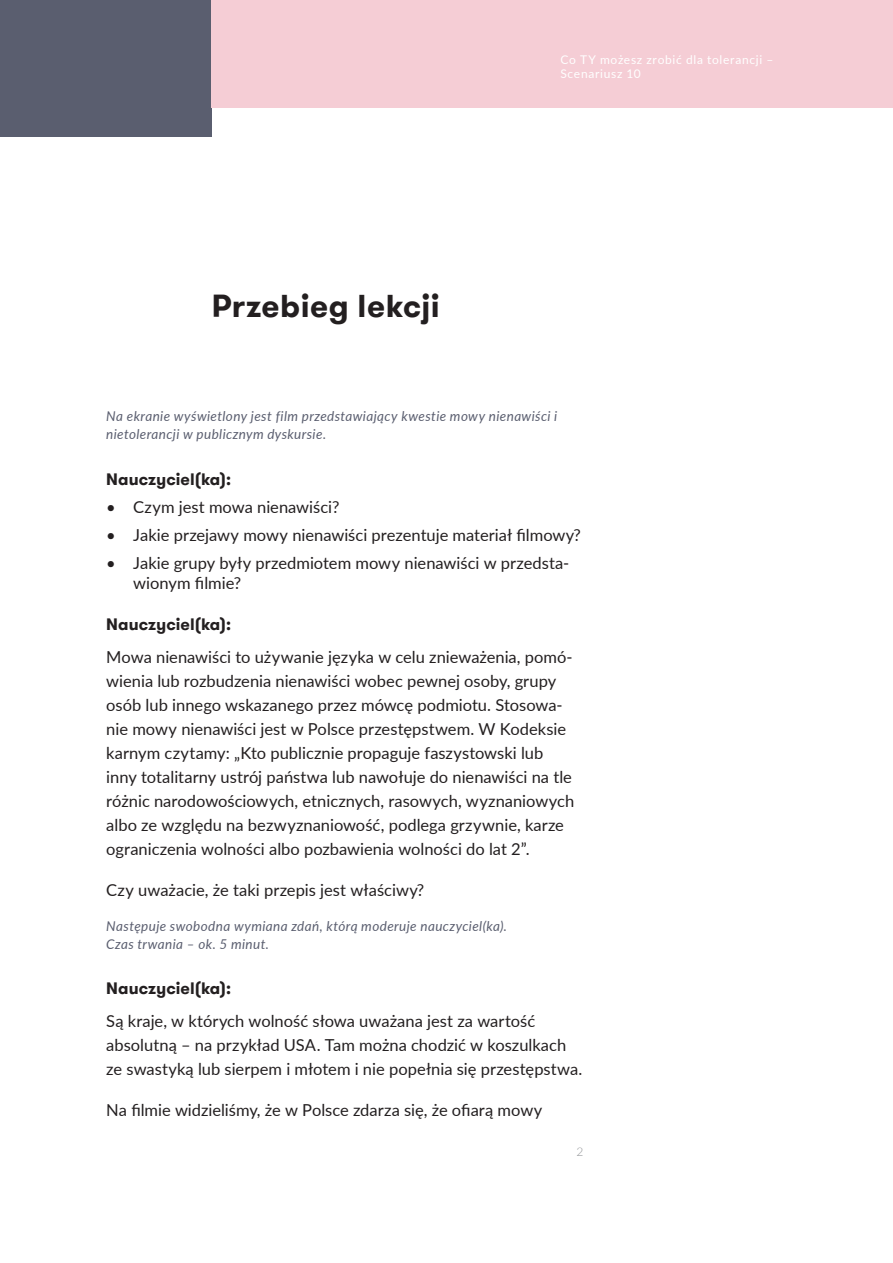
<style>
.page{position:relative;width:893px;height:1263px;background:#fff}
.page>*{position:absolute;margin:0;border:0;box-sizing:border-box;transform-origin:0 0}
.Rozdział{font:700 31.5px "GT Walsheim";letter-spacing:.015em;color:#231f20}
.Styl_akapitowy_1{font:16.5px/24px "Lato";color:#231f20}
.nagłówki_śródtekstow{font:700 16.5px "GT Walsheim";color:#231f20}
.narracja_krótsza{font:italic 13.5px/18px "Lato";letter-spacing:.03em;color:#5a5e6f}
.t1{font:12px/14.4px "Lato";letter-spacing:.06em;color:#fff}
.t2{font:300 12px "Lato";color:#939598}
</style>
<div class="page">
<div style="left:0;top:0;width:212px;height:136px;background:#5a5e6f"></div>
<div style="left:212px;top:0;width:681px;height:108px;background:#f5cdd5"></div>
<p class="Rozdział" style="left:212px;top:285px;width:230px">Przebieg lekcji</p>
<p class="t1" style="left:560px;top:52px;width:215px">Co TY możesz zrobić dla tolerancji –<br>Scenariusz 10</p>
<p class="narracja_krótsza" style="left:106px;top:407px;width:453px">Na ekranie wyświetlony jest film przedstawiający kwestie mowy nienawiści i nietolerancji w publicznym dyskursie.</p>
<p class="nagłówki_śródtekstow" style="left:106px;top:468px;width:126px">Nauczyciel(ka):</p>
<p class="Styl_akapitowy_1" style="left:106px;top:494px;width:235px">• Czym jest mowa nienawiści?</p>
<p class="Styl_akapitowy_1" style="left:106px;top:522px;width:476px">• Jakie przejawy mowy nienawiści prezentuje materiał filmowy?</p>
<p class="Styl_akapitowy_1" style="left:133px;top:553px;width:438px;line-height:19.8px;text-indent:-27px">• Jakie grupy były przedmiotem mowy nienawiści w przedsta&shy;wionym filmie?</p>
<p class="nagłówki_śródtekstow" style="left:106px;top:614px;width:126px">Nauczyciel(ka):</p>
<p class="Styl_akapitowy_1" style="left:106px;top:644px;width:469px">Mowa nienawiści to używanie języka w celu znieważenia, pomó&shy;wienia lub rozbudzenia nienawiści wobec pewnej osoby, grupy osób lub innego wskazanego przez mówcę podmiotu. Stosowa&shy;nie mowy nienawiści jest w Polsce przestępstwem. W Kodeksie karnym czytamy: „Kto publicznie propaguje faszystowski lub inny totalitarny ustrój państwa lub nawołuje do nienawiści na tle różnic narodowościowych, etnicznych, rasowych, wyznaniowych albo ze względu na bezwyznaniowość, podlega grzywnie, karze ograniczenia wolności albo pozbawienia wolności do lat 2”.</p>
<p class="Styl_akapitowy_1" style="left:106px;top:877px;width:319px">Czy uważacie, że taki przepis jest właściwy?</p>
<p class="narracja_krótsza" style="left:106px;top:916px;width:402px">Następuje swobodna wymiana zdań, którą moderuje nauczyciel(ka).<br>Czas trwania – ok. 5 minut.</p>
<p class="nagłówki_śródtekstow" style="left:106px;top:977px;width:126px">Nauczyciel(ka):</p>
<p class="Styl_akapitowy_1" style="left:106px;top:1008px;width:478px">Są kraje, w których wolność słowa uważana jest za wartość absolutną – na przykład USA. Tam można chodzić w koszulkach ze swastyką lub sierpem i młotem i nie popełnia się przestępstwa.</p>
<p class="Styl_akapitowy_1" style="left:106px;top:1097px;width:438px">Na filmie widzieliśmy, że w Polsce zdarza się, że ofiarą mowy</p>
<p class="t2" style="left:577px;top:1143px;width:8px">2</p>
</div>
